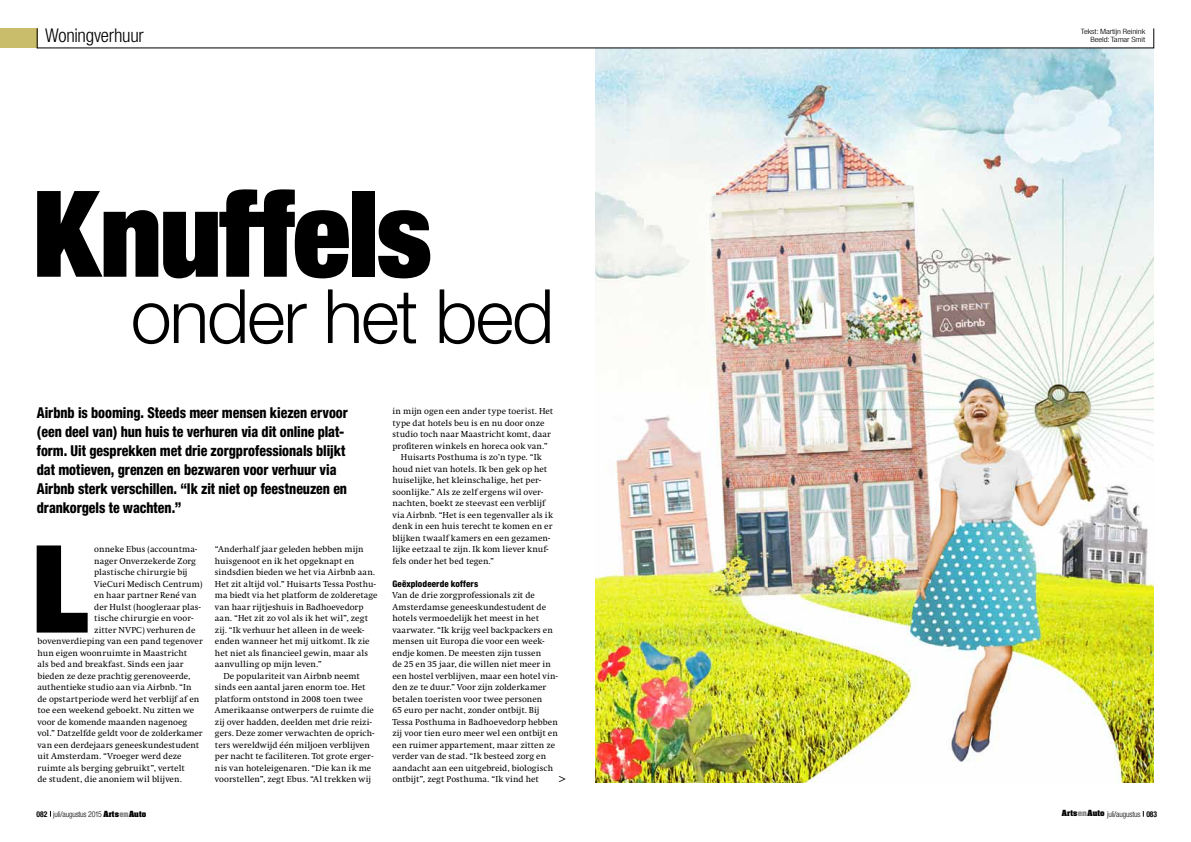
<style>
.page{position:relative;width:1191px;height:842px;background:#fff}
.page>*{position:absolute;margin:0;border:0;box-sizing:border-box;transform-origin:0 0}
.t1{font:900 expanded 121.9px "Helvetica Neue";color:#000}
.t2{font:900 expanded 120px "Helvetica Neue";letter-spacing:-.01em;color:#000}
.t3{font:300 75px "Helvetica Neue";letter-spacing:-.025em;color:#000}
.t4{font:300 condensed 19px "Helvetica Neue";letter-spacing:-.015em;color:#000}
.t5{font:800 condensed 15px/19px "Helvetica Neue";letter-spacing:-.005em;color:#000;scale:.92 1}
.t6{font:12px "Helvetica Neue";color:#000}
.t7{font:9px/11.5px "AA Swift";letter-spacing:.01em;color:#000}
.t8{font:800 condensed 9px "Helvetica Neue";letter-spacing:.015em;color:#000}
.t9{font:300 condensed 8px "Helvetica Neue";letter-spacing:-.02em;color:#000}
.t10{font:300 condensed 7.3px/8.3px "Helvetica Neue";letter-spacing:-.01em;color:#000;text-align:right;scale:1.21 1}
.s1{font-weight:700}
.s2{font-family:"Aachen";font-weight:700;font-stretch:normal;font-size:7.2px}
.s3{font-family:"Aachen";font-weight:700;font-stretch:normal;font-size:7.2px;color:#87888a}
</style>
<div class="page">
<div style="left:0;top:28px;width:37px;height:20px;background:#c9bc6b"></div>
<svg style="left:37px;top:28px;width:1px;height:20px"></svg>
<svg style="left:1153px;top:28px;width:1px;height:20px"></svg>
<img style="left:595px;top:49px;width:559px;height:733px">
<hr style="left:37px;top:48px;width:1117px;height:1px;background:#000">
<h3 class="t4" style="left:45px;top:24px;width:100px">Woningverhuur</h3>
<p class="t10" style="left:1081px;top:27px;width:55px">Tekst: Martijn Reinink<br>Beeld: Tamar Smit</p>
<h2 class="t2" style="left:33px;top:157px;width:400px">Knuffels</h2>
<h3 class="t3" style="left:131px;top:270px;width:425px">onder het bed</h3>
<p class="t5" style="left:37px;top:402px;width:340px">Airbnb is booming. Steeds meer mensen kiezen ervoor (een deel van) hun huis te verhuren via dit online plat&shy;form. Uit gesprekken met drie zorgprofessionals blijkt dat motieven, grenzen en bezwaren voor verhuur via Airbnb sterk verschillen. “Ik zit niet op feestneuzen en drankorgels te wachten.”</p>
<h1 class="t1" style="left:32px;top:511px;width:58px">L</h1>
<p class="t7" style="left:94px;top:543px;width:104px">onneke Ebus (accountma-</p>
<p class="t7" style="left:94px;top:555px;width:103px">nager Onverzekerde Zorg</p>
<p class="t7" style="left:94px;top:566px;width:95px">plastische chirurgie bij</p>
<p class="t7" style="left:94px;top:578px;width:110px">VieCuri Medisch Centrum)</p>
<p class="t7" style="left:94px;top:590px;width:104px">en haar partner René van</p>
<p class="t7" style="left:94px;top:601px;width:108px">der Hulst (hoogleraar plas-</p>
<p class="t7" style="left:94px;top:613px;width:101px">tische chirurgie en voor-</p>
<p class="t7" style="left:94px;top:624px;width:103px">zitter NVPC) verhuren de</p>
<p class="t7" style="left:38px;top:636px;width:167px">bovenverdieping van een pand tegenover</p>
<p class="t7" style="left:38px;top:647px;width:151px">hun eigen woonruimte in Maastricht</p>
<p class="t7" style="left:38px;top:659px;width:148px">als bed and breakfast. Sinds een jaar</p>
<p class="t7" style="left:38px;top:670px;width:155px">bieden ze deze prachtig gerenoveerde,</p>
<p class="t7" style="left:38px;top:682px;width:156px">authentieke studio aan via Airbnb. “In</p>
<p class="t7" style="left:38px;top:693px;width:163px">de opstartperiode werd het verblijf af en</p>
<p class="t7" style="left:38px;top:705px;width:158px">toe een weekend geboekt. Nu zitten we</p>
<p class="t7" style="left:38px;top:716px;width:151px">voor de komende maanden nagenoeg</p>
<p class="t7" style="left:38px;top:728px;width:167px">vol.” Datzelfde geldt voor de zolderkamer</p>
<p class="t7" style="left:38px;top:739px;width:163px">van een derdejaars geneeskundestudent</p>
<p class="t7" style="left:38px;top:751px;width:145px">uit Amsterdam. “Vroeger werd deze</p>
<p class="t7" style="left:38px;top:762px;width:149px">ruimte als berging gebruikt”, vertelt</p>
<p class="t7" style="left:38px;top:774px;width:146px">de student, die anoniem wil blijven.</p>
<p class="t7" style="left:215px;top:544px;width:150px">“Anderhalf jaar geleden hebben mijn</p>
<p class="t7" style="left:215px;top:555px;width:141px">huisgenoot en ik het opgeknapt en</p>
<p class="t7" style="left:215px;top:567px;width:161px">sindsdien bieden we het via Airbnb aan.</p>
<p class="t7" style="left:215px;top:578px;width:162px">Het zit altijd vol.” Huisarts Tessa Posthu-</p>
<p class="t7" style="left:215px;top:590px;width:164px">ma biedt via het platform de zolderetage</p>
<p class="t7" style="left:215px;top:601px;width:150px">van haar rijtjeshuis in Badhoevedorp</p>
<p class="t7" style="left:215px;top:613px;width:155px">aan. “Het zit zo vol als ik het wil”, zegt</p>
<p class="t7" style="left:215px;top:624px;width:150px">zij. “Ik verhuur het alleen in de week-</p>
<p class="t7" style="left:215px;top:636px;width:156px">enden wanneer het mij uitkomt. Ik zie</p>
<p class="t7" style="left:215px;top:647px;width:155px">het niet als financieel gewin, maar als</p>
<p class="t7" style="left:215px;top:659px;width:108px">aanvulling op mijn leven.”</p>
<p class="t7" style="left:223px;top:670px;width:138px">De populariteit van Airbnb neemt</p>
<p class="t7" style="left:215px;top:682px;width:152px">sinds een aantal jaren enorm toe. Het</p>
<p class="t7" style="left:215px;top:693px;width:149px">platform ontstond in 2008 toen twee</p>
<p class="t7" style="left:215px;top:705px;width:160px">Amerikaanse ontwerpers de ruimte die</p>
<p class="t7" style="left:215px;top:716px;width:158px">zij over hadden, deelden met drie reizi-</p>
<p class="t7" style="left:215px;top:728px;width:161px">gers. Deze zomer verwachten de oprich-</p>
<p class="t7" style="left:215px;top:739px;width:156px">ters wereldwijd één miljoen verblijven</p>
<p class="t7" style="left:215px;top:751px;width:160px">per nacht te faciliteren. Tot grote erger-</p>
<p class="t7" style="left:215px;top:762px;width:158px">nis van hoteleigenaren. “Die kan ik me</p>
<p class="t7" style="left:215px;top:774px;width:158px">voorstellen”, zegt Ebus. “Al trekken wij</p>
<p class="t7" style="left:392px;top:406px;width:162px">in mijn ogen een ander type toerist. Het</p>
<p class="t7" style="left:392px;top:417px;width:153px">type dat hotels beu is en nu door onze</p>
<p class="t7" style="left:392px;top:429px;width:160px">studio toch naar Maastricht komt, daar</p>
<p class="t7" style="left:392px;top:440px;width:157px">profiteren winkels en horeca ook van.”</p>
<p class="t7" style="left:401px;top:452px;width:142px">Huisarts Posthuma is zo’n type. “Ik</p>
<p class="t7" style="left:392px;top:463px;width:156px">houd niet van hotels. Ik ben gek op het</p>
<p class="t7" style="left:392px;top:475px;width:150px">huiselijke, het kleinschalige, het per-</p>
<p class="t7" style="left:392px;top:486px;width:152px">soonlijke.” Als ze zelf ergens wil over-</p>
<p class="t7" style="left:392px;top:498px;width:154px">nachten, boekt ze steevast een verblijf</p>
<p class="t7" style="left:392px;top:509px;width:162px">via Airbnb. “Het is een tegenvaller als ik</p>
<p class="t7" style="left:392px;top:521px;width:161px">denk in een huis terecht te komen en er</p>
<p class="t7" style="left:392px;top:532px;width:159px">blijken twaalf kamers en een gezamen-</p>
<p class="t7" style="left:392px;top:544px;width:158px">lijke eetzaal te zijn. Ik kom liever knuf-</p>
<p class="t7" style="left:392px;top:555px;width:103px">fels onder het bed tegen.”</p>
<p class="t8" style="left:392px;top:578px;width:87px">Geëxplodeerde koffers</p>
<p class="t7" style="left:392px;top:590px;width:167px">Van de drie zorgprofessionals zit de Amsterdamse geneeskundestudent de hotels vermoedelijk het meest in het vaarwater. “Ik krijg veel backpackers en mensen uit Europa die voor een week&shy;endje komen. De meesten zijn tussen<br>de 25 en 35 jaar, die willen niet meer in een hostel verblijven, maar een hotel vin&shy;den ze te duur.” Voor zijn zolderkamer betalen toeristen voor twee personen<br>65 euro per nacht, zonder ontbijt. Bij Tessa Posthuma in Badhoevedorp hebben zij voor tien euro meer wel een ontbijt en een ruimer appartement, maar zitten ze verder van de stad. “Ik besteed zorg en aandacht aan een uitgebreid, biologisch ontbijt”, zegt Posthuma. “Ik vind het</p>
<h3 class="t6" style="left:566px;top:788px;width:9px;rotate:-180deg">&lt;</h3>
<p class="t9" style="left:37px;top:809px;width:111px"><span class="s1">082</span> juli/augustus 2015 <span class="s2">Arts</span><span class="s3">en</span><span class="s2">Auto</span></p>
<p class="t9" style="left:1062px;top:809px;width:97px"><span class="s2">Arts</span><span class="s3">en</span><span class="s2">Auto</span> juli/augustus <span class="s1">083</span></p>
</div>
